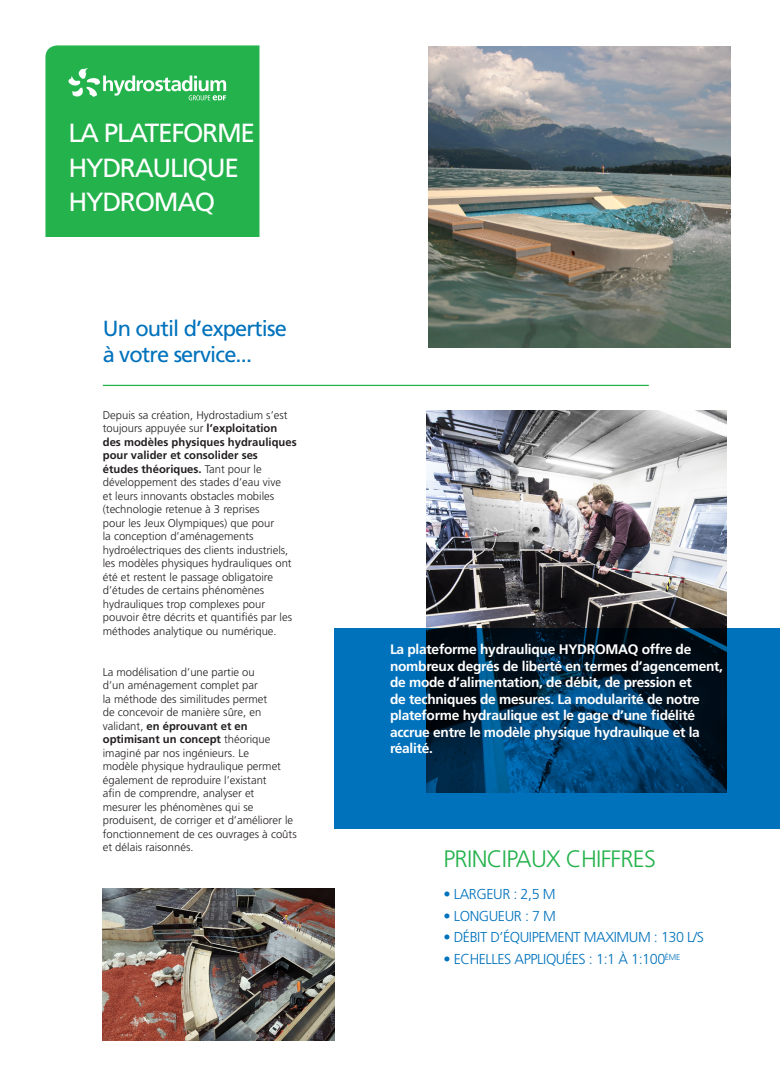
<style>
.page{position:relative;width:780px;height:1088px;background:#fff}
.page>*{position:absolute;margin:0;border:0;box-sizing:border-box;transform-origin:0 0}
.t1{font:26.25px/34.4px "Frutiger LT Std";letter-spacing:-.05em;color:#fff}
.t2{font:300 23.75px "Frutiger LT Std";letter-spacing:-.03em;color:#23b24b}
.t3{font:21.88px "Frutiger LT Std";letter-spacing:-.04em;color:#0072bc}
.t4{font:300 14.38px "Frutiger LT Std";letter-spacing:-.03em;color:#0072bc}
.t5{font:700 13.75px/16.5px "Frutiger LT Std";letter-spacing:-.02em;color:#fff}
.t6{font:300 11.25px/13.5px "Frutiger LT Std";color:#231f20}
.s1{font-weight:700}
</style>
<div class="page">
<img style="left:103px;top:889px;width:231px;height:151px">
<img style="left:429px;top:46px;width:301px;height:301px">
<div style="left:45px;top:45px;width:215px;height:192px;background:#23b24b"></div>
<svg style="left:68px;top:68px;width:158px;height:32px"></svg>
<hr style="left:103px;top:385px;width:545px;height:1px;background:#23b24b">
<img style="left:426px;top:410px;width:300px;height:218px">
<svg style="left:334px;top:628px;width:446px;height:200px;background:#004a7d"></svg>
<p class="t1" style="left:68px;top:116px;width:188px">LA PLATEFORME<br>HYDRAULIQUE</p>
<p class="t1" style="left:68px;top:185px;width:148px">HYDROMAQ</p>
<p class="t3" style="left:103px;top:316px;width:185px">Un outil d’expertise</p>
<p class="t3" style="left:103px;top:341px;width:151px">à votre service...</p>
<p class="t6" style="left:103px;top:408px;width:195px">Depuis sa création, Hydrostadium s’est toujours appuyée sur <span class="s1">l’exploitation des modèles physiques hydrauliques pour valider et consolider ses<br>études théoriques.</span> Tant pour le développement des stades d’eau vive<br>et leurs innovants obstacles mobiles (technologie retenue à 3 reprises<br>pour les Jeux Olympiques) que pour<br>la conception d’aménagements hydroélectriques des clients industriels, les modèles physiques hydrauliques ont été et restent le passage obligatoire d’études de certains phénomènes hydrauliques trop complexes pour pouvoir être décrits et quantifiés par les méthodes analytique ou numérique.</p>
<p class="t6" style="left:103px;top:665px;width:195px">La modélisation d’une partie ou<br>d’un aménagement complet par<br>la méthode des similitudes permet<br>de concevoir de manière sûre, en validant, <span class="s1">en éprouvant et en optimisant un concept</span> théorique imaginé par nos ingénieurs. Le<br>modèle physique hydraulique permet également de reproduire l’existant<br>afin de comprendre, analyser et<br>mesurer les phénomènes qui se produisent, de corriger et d’améliorer le fonctionnement de ces ouvrages à coûts et délais raisonnés.</p>
<p class="t5" style="left:390px;top:641px;width:334px">La plateforme hydraulique HYDROMAQ offre de nombreux degrés de liberté en termes d’agencement, de mode d’alimentation, de débit, de pression et<br>de techniques de mesures. La modularité de notre plateforme hydraulique est le gage d’une fidélité accrue entre le modèle physique hydraulique et la réalité.</p>
<p class="t2" style="left:443px;top:845px;width:214px">PRINCIPAUX CHIFFRES</p>
<p class="t4" style="left:443px;top:885px;width:114px">• LARGEUR : 2,5 M</p>
<p class="t4" style="left:443px;top:907px;width:114px">• LONGUEUR : 7 M</p>
<p class="t4" style="left:443px;top:929px;width:262px">• DÉBIT D’ÉQUIPEMENT MAXIMUM : 130 L/S</p>
<p class="t4" style="left:443px;top:951px;width:238px">• ECHELLES APPLIQUÉES : 1:1 À 1:100<sup>ÈME</sup></p>
</div>
